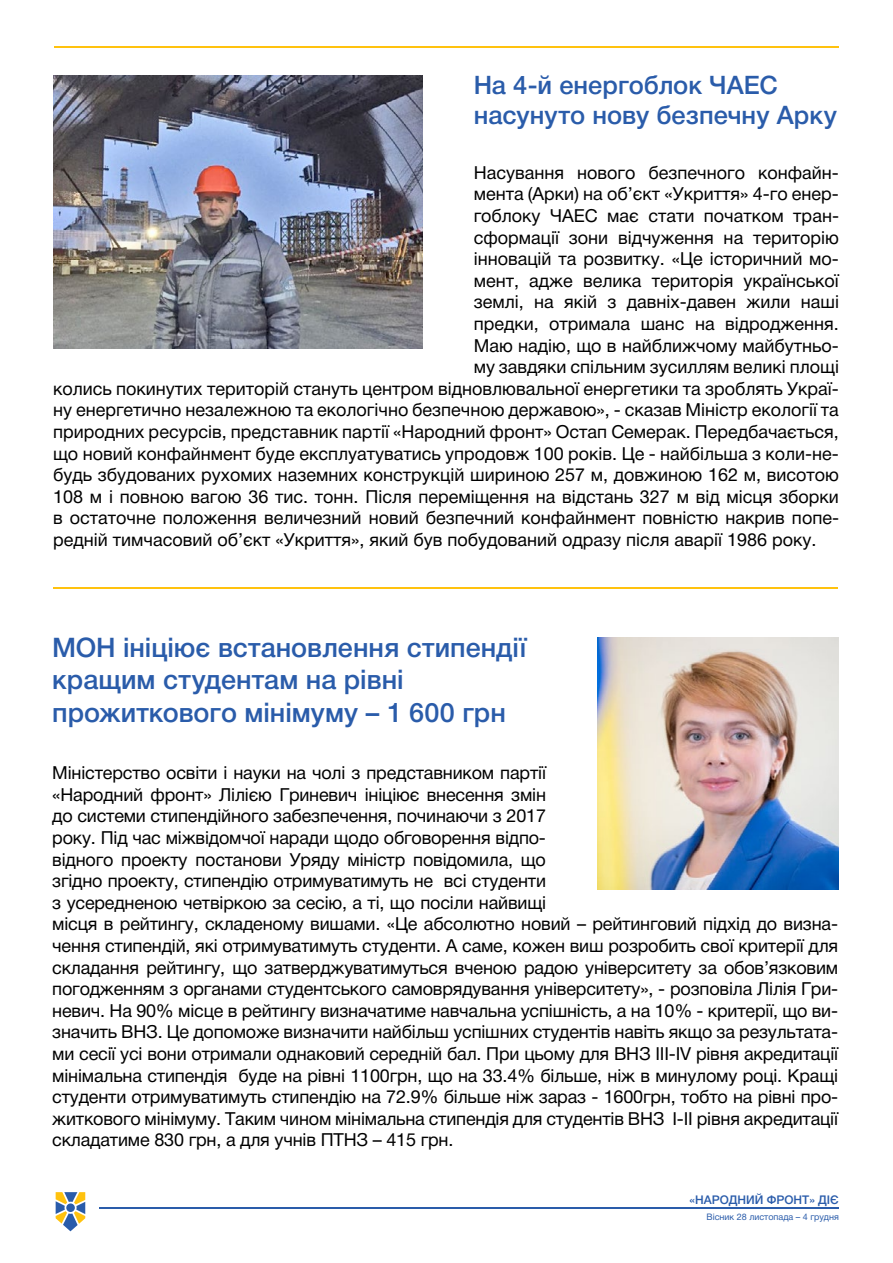
<style>
.page{position:relative;width:893px;height:1263px;background:#fff}
.page>*{position:absolute;margin:0;border:0;box-sizing:border-box;transform-origin:0 0}
.t1{font:27px/32.4px "Helvetica 6 Medium";color:#2a5caa}
.t2{font:25.5px/30.6px "Helvetica 6 Medium";color:#2a5caa}
.t3{font:18px/21.6px "Helvetica 5 Normal";letter-spacing:-.01em;color:#000}
.t4{font:12px "Helvetica 6 Medium";letter-spacing:.12em;color:#2a5caa}
.t5{font:9px "Helvetica 5 Normal";color:#2a5caa}
</style>
<div class="page">
<hr style="left:54px;top:47px;width:785px;height:1px;background:#ffc20e">
<hr style="left:53px;top:588px;width:785px;height:1px;background:#ffc20e">
<img style="left:53px;top:75px;width:370px;height:273px">
<img style="left:597px;top:637px;width:241px;height:253px">
<hr style="left:100px;top:1208px;width:739px;height:1px;background:#2a5caa">
<svg style="left:55px;top:1192px;width:31px;height:40px"></svg>
<h2 class="t2" style="left:474px;top:70px;width:365px">На 4-й енергоблок ЧАЕС насунуто нову безпечну Арку</h2>
<p class="t3" style="left:474px;top:162px;width:367px">Насування нового безпечного конфайн-</p>
<p class="t3" style="left:474px;top:183px;width:367px">мента (Арки) на об’єкт «Укриття» 4-го енер-</p>
<p class="t3" style="left:474px;top:205px;width:367px">гоблоку ЧАЕС має стати початком тран-</p>
<p class="t3" style="left:474px;top:227px;width:367px">сформації зони відчуження на територію</p>
<p class="t3" style="left:474px;top:248px;width:367px">інновацій та розвитку. «Це історичний мо-</p>
<p class="t3" style="left:474px;top:270px;width:367px">мент, адже велика територія української</p>
<p class="t3" style="left:474px;top:291px;width:367px">землі, на якій з давніх-давен жили наші</p>
<p class="t3" style="left:474px;top:313px;width:367px">предки, отримала шанс на відродження.</p>
<p class="t3" style="left:474px;top:335px;width:367px">Маю надію, що в найближчому майбутньо-</p>
<p class="t3" style="left:474px;top:356px;width:367px">му завдяки спільним зусиллям великі площі</p>
<p class="t3" style="left:53px;top:378px;width:787px">колись покинутих територій стануть центром відновлювальної енергетики та зроблять Украї-</p>
<p class="t3" style="left:53px;top:399px;width:787px">ну енергетично незалежною та екологічно безпечною державою», - сказав Міністр екології та</p>
<p class="t3" style="left:53px;top:421px;width:787px">природних ресурсів, представник партії «Народний фронт» Остап Семерак. Передбачається,</p>
<p class="t3" style="left:53px;top:443px;width:787px">що новий конфайнмент буде експлуатуватись упродовж 100 років. Це - найбільша з коли-не-</p>
<p class="t3" style="left:53px;top:464px;width:787px">будь збудованих рухомих наземних конструкцій шириною 257 м, довжиною 162 м, висотою</p>
<p class="t3" style="left:53px;top:486px;width:787px">108 м і повною вагою 36 тис. тонн. Після переміщення на відстань 327 м від місця зборки</p>
<p class="t3" style="left:53px;top:507px;width:787px">в остаточне положення величезний новий безпечний конфайнмент повністю накрив попе-</p>
<p class="t3" style="left:53px;top:529px;width:765px">редній тимчасовий об’єкт «Укриття», який був побудований одразу після аварії 1986 року.</p>
<h1 class="t1" style="left:52px;top:631px;width:475px">МОН ініціює встановлення стипендії кращим студентам на рівні прожиткового мінімуму – 1 600 грн</h1>
<p class="t3" style="left:52px;top:762px;width:787px">Міністерство освіти і науки на чолі з представником партії<br>«Народний фронт» Лілією Гриневич ініціює внесення змін<br>до системи стипендійного забезпечення, починаючи з 2017<br>року. Під час міжвідомчої наради щодо обговорення відпо-<br>відного проекту постанови Уряду міністр повідомила, що<br>згідно проекту, стипендію отримуватимуть не всі студенти<br>з усередненою четвіркою за сесію, а ті, що посіли найвищі<br>місця в рейтингу, складеному вишами. «Це абсолютно новий – рейтинговий підхід до визна&shy;чення стипендій, які отримуватимуть студенти. А саме, кожен виш розробить свої критерії для складання рейтингу, що затверджуватимуться вченою радою університету за обов’язковим погодженням з органами студентського самоврядування університету», - розповіла Лілія Гри&shy;невич. На 90% місце в рейтингу визначатиме навчальна успішність, а на 10% - критерії, що ви&shy;значить ВНЗ. Це допоможе визначити найбільш успішних студентів навіть якщо за результата&shy;ми сесії усі вони отримали однаковий середній бал. При цьому для ВНЗ III-IV рівня акредитації мінімальна стипендія буде на рівні 1100грн, що на 33.4% більше, ніж в минулому році. Кращі студенти отримуватимуть стипендію на 72.9% більше ніж зараз - 1600грн, тобто на рівні про&shy;житкового мінімуму. Таким чином мінімальна стипендія для студентів ВНЗ I-II рівня акредитації складатиме 830 грн, а для учнів ПТНЗ – 415 грн.</p>
<p class="t4" style="left:689px;top:1193px;width:151px">«Народний фронт» діє</p>
<p class="t5" style="left:707px;top:1211px;width:134px">Вісник 28 листопада – 4 грудня</p>
</div>
